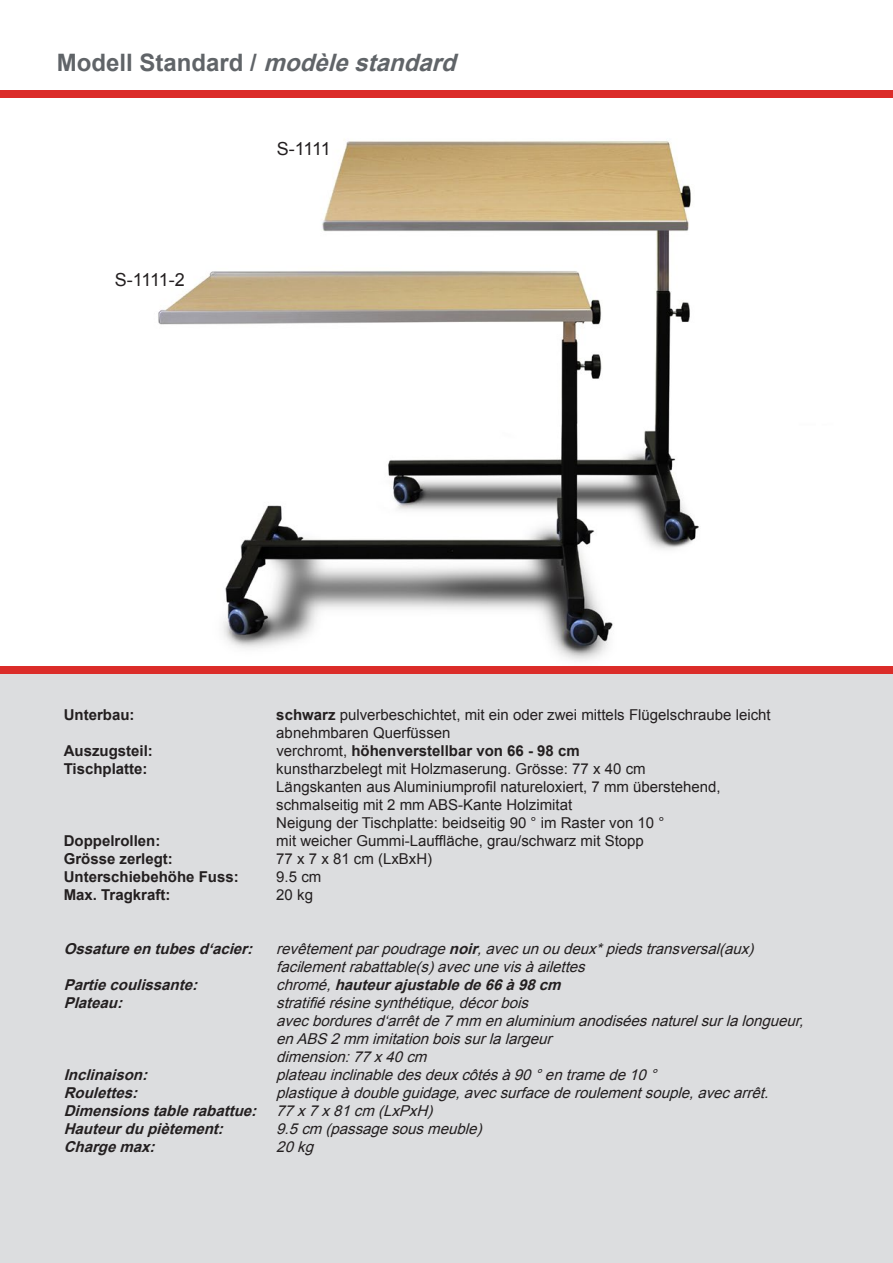
<style>
.page{position:relative;width:893px;height:1263px;background:#fff}
.page>*{position:absolute;margin:0;border:0;box-sizing:border-box;transform-origin:0 0}
.t1{font:700 24px "Arial";color:#606468}
.t2{font:18px "Arial";letter-spacing:-.075em;color:#231f20}
.t3{font:italic 15px "Arial";color:#231f20}
.t4{font:15px "Arial";color:#231f20}
.t5{font:italic 700 15px "Arial";color:#231f20}
.t6{font:700 15px "Arial";color:#231f20}
.s1{font-style:italic}
.s2{font-weight:700}
.s3{font-weight:400}
</style>
<div class="page">
<img style="left:0;top:97px;width:893px;height:564px">
<div style="left:0;top:669px;width:893px;height:594px;background:#dcdddf"></div>
<div style="left:0;top:90px;width:893px;height:7px;background:#db2c29"></div>
<div style="left:0;top:666px;width:893px;height:7px;background:#db2c29"></div>
<p class="t1" style="left:57px;top:47px;width:409px">M o d e l l S t a n d a r d / <span class="s1">modèlestandard</span></p>
<p class="t2" style="left:115px;top:268px;width:72px">S-1111-2</p>
<p class="t2" style="left:277px;top:137px;width:56px">S-1111</p>
<p class="t6" style="left:64px;top:705px;width:72px">Unterbau:</p>
<p class="t4" style="left:276px;top:705px;width:496px"><span class="s2">schwarz</span> pulverbeschichtet, mit ein oder zwei mittels Flügelschraube leicht</p>
<p class="t4" style="left:276px;top:723px;width:176px">abnehmbaren Querfüssen</p>
<p class="t6" style="left:64px;top:741px;width:91px">Auszugsteil:</p>
<p class="t6" style="left:276px;top:741px;width:305px"><span class="s3">verchromt,</span> höhenverstellbar von 66 - 98 cm</p>
<p class="t6" style="left:64px;top:759px;width:85px">Tischplatte:</p>
<p class="t4" style="left:276px;top:759px;width:371px">kunstharzbelegt mit Holzmaserung. Grösse: 77 x 40 cm</p>
<p class="t4" style="left:276px;top:777px;width:446px">Längskanten aus Aluminiumprofil natureloxiert, 7 mm überstehend,</p>
<p class="t4" style="left:276px;top:795px;width:297px">schmalseitig mit 2 mm ABS-Kante Holzimitat</p>
<p class="t4" style="left:276px;top:813px;width:390px">Neigung der Tischplatte: beidseitig 90 ° im Raster von 10 °</p>
<p class="t6" style="left:64px;top:831px;width:98px">Doppelrollen:</p>
<p class="t4" style="left:276px;top:831px;width:369px">mit weicher Gummi-Lauffläche, grau/schwarz mit Stopp</p>
<p class="t6" style="left:64px;top:849px;width:111px">Grösse zerlegt:</p>
<p class="t4" style="left:276px;top:849px;width:157px">77 x 7 x 81 cm (LxBxH)</p>
<p class="t6" style="left:64px;top:867px;width:177px">Unterschiebehöhe Fuss:</p>
<p class="t4" style="left:276px;top:867px;width:47px">9.5 cm</p>
<p class="t6" style="left:64px;top:885px;width:108px">Max. Tragkraft:</p>
<p class="t4" style="left:276px;top:885px;width:38px">20 kg</p>
<p class="t3" style="left:64px;top:939px;width:696px"><span class="s2">Ossatureentubesd‘acier:</span> revêtementparpoudrage<span class="s2">noir</span>,avecunoudeux*piedstransversal(aux)</p>
<p class="t3" style="left:276px;top:957px;width:315px">facilementrabattable(s)avecunevisàailettes</p>
<p class="t5" style="left:64px;top:975px;width:140px">Partiecoulissante:</p>
<p class="t5" style="left:276px;top:975px;width:291px"><span class="s3">chromé,</span>hauteurajustablede66à98cm</p>
<p class="t5" style="left:64px;top:993px;width:65px">Plateau:</p>
<p class="t3" style="left:276px;top:993px;width:259px">stratifiérésinesynthétique,décorbois</p>
<p class="t3" style="left:276px;top:1011px;width:534px">avecborduresd‘arrêtde7mm enaluminium anodiséesnaturelsurlalongueur,</p>
<p class="t3" style="left:276px;top:1029px;width:282px">enABS 2mm imitationboissurlalargeur</p>
<p class="t3" style="left:276px;top:1047px;width:157px">dimension:77x40cm</p>
<p class="t5" style="left:64px;top:1065px;width:90px">Inclinaison:</p>
<p class="t3" style="left:276px;top:1065px;width:387px">plateauinclinabledesdeuxcôtésà90°entramede10°</p>
<p class="t5" style="left:64px;top:1083px;width:80px">Roulettes:</p>
<p class="t3" style="left:276px;top:1083px;width:499px">plastiqueàdoubleguidage,avecsurfacederoulementsouple,avecarrêt.</p>
<p class="t5" style="left:64px;top:1101px;width:375px">Dimensionstablerabattue: <span class="s3">77x7x81cm (LxPxH)</span></p>
<p class="t5" style="left:64px;top:1119px;width:166px">Hauteurdupiètement:</p>
<p class="t3" style="left:276px;top:1119px;width:212px">9.5cm (passagesousmeuble)</p>
<p class="t5" style="left:64px;top:1137px;width:98px">Chargemax:</p>
<p class="t3" style="left:276px;top:1137px;width:44px">20kg</p>
</div>
